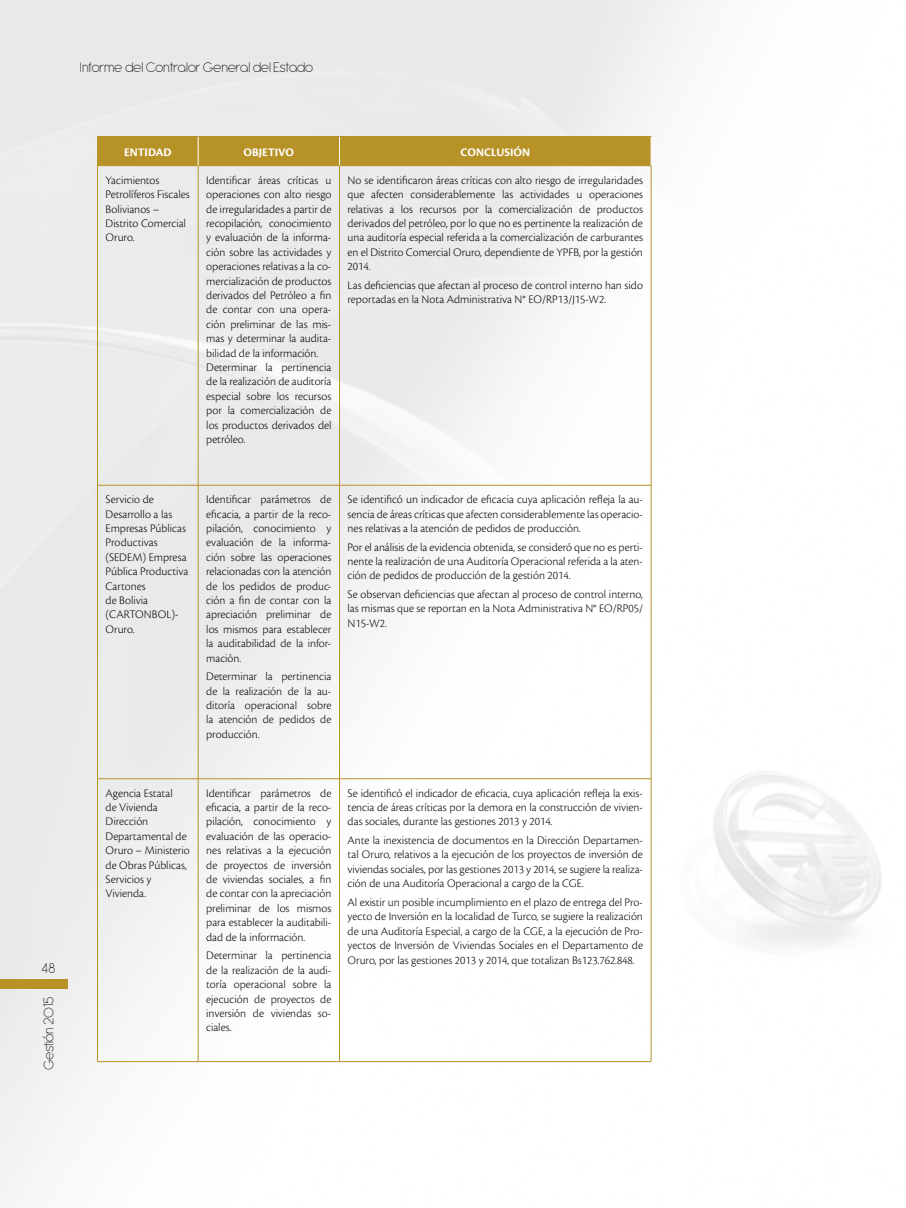
<style>
.page{position:relative;width:906px;height:1208px;background:#fff}
.page>*{position:absolute;margin:0;border:0;box-sizing:border-box;transform-origin:0 0}
.t1{font:200 15px "Antipasto";letter-spacing:-.02em;color:#000}
.t2{font:200 15px "Antipasto";letter-spacing:-.04em;color:#000}
.t3{font:300 12px/14.4px "Cronos Pro";color:#000;text-align:justify}
.t4{font:700 12px "Cronos Pro";color:#fff}
</style>
<div class="page">
<div style="left:0;top:0;width:906px;height:1208px;background:linear-gradient(to right,#ececeb,#fff)"></div>
<div style="left:0;top:978px;width:68px;height:10px;background:#b79227"></div>
<div style="left:97px;top:136px;width:554px;height:30px;background:#b79227"></div>
<hr style="left:97px;top:166px;width:1px;height:319px;background:#b79227">
<hr style="left:198px;top:166px;width:1px;height:319px;background:#b79227">
<hr style="left:339px;top:166px;width:1px;height:319px;background:#b79227">
<hr style="left:651px;top:166px;width:1px;height:319px;background:#b79227">
<hr style="left:97px;top:485px;width:101px;height:1px;background:#b79227">
<hr style="left:97px;top:485px;width:1px;height:293px;background:#b79227">
<hr style="left:198px;top:485px;width:141px;height:1px;background:#b79227">
<hr style="left:198px;top:485px;width:1px;height:293px;background:#b79227">
<hr style="left:339px;top:485px;width:312px;height:1px;background:#b79227">
<hr style="left:339px;top:485px;width:1px;height:293px;background:#b79227">
<hr style="left:651px;top:485px;width:1px;height:293px;background:#b79227">
<hr style="left:97px;top:778px;width:101px;height:1px;background:#b79227">
<hr style="left:97px;top:779px;width:1px;height:282px;background:#b79227">
<hr style="left:198px;top:778px;width:141px;height:1px;background:#b79227">
<hr style="left:198px;top:779px;width:1px;height:282px;background:#b79227">
<hr style="left:339px;top:778px;width:312px;height:1px;background:#b79227">
<hr style="left:339px;top:779px;width:1px;height:282px;background:#b79227">
<hr style="left:651px;top:779px;width:1px;height:282px;background:#b79227">
<hr style="left:97px;top:1061px;width:101px;height:1px;background:#b79227">
<hr style="left:198px;top:1061px;width:141px;height:1px;background:#b79227">
<hr style="left:339px;top:1061px;width:312px;height:1px;background:#b79227">
<p class="t1" style="left:80px;top:59px;width:235px">Informe del Contralor General del Estado</p>
<p class="t1" style="left:41px;top:960px;width:15px">48</p>
<p class="t2" style="left:40px;top:1069px;width:75px;rotate:-90deg">Gestión 2015</p>
<p class="t4" style="left:124px;top:145px;width:49px">ENTIDAD</p>
<p class="t4" style="left:243px;top:145px;width:52px">OBJETIVO</p>
<p class="t4" style="left:460px;top:145px;width:71px">CONCLUSIÓN</p>
<p class="t3" style="left:106px;top:173px;width:86px;text-align:left">Yacimientos<br>Petrolíferos Fiscales<br>Bolivianos –<br>Distrito Comercial<br>Oruro.</p>
<p class="t3" style="left:206px;top:173px;width:127px;text-align:left">Identificar áreas críticas u operaciones con alto riesgo de irregularidades a partir de recopilación, conocimiento y evaluación de la informa&shy;ción sobre las actividades y operaciones relativas a la co&shy;mercialización de productos derivados del Petróleo a fin de contar con una opera&shy;ción preliminar de las mis&shy;mas y determinar la audita&shy;bilidad de la información.<br>Determinar la pertinencia de la realización de auditoría especial sobre los recursos por la comercialización de los productos derivados del petróleo.</p>
<p class="t3" style="left:347px;top:173px;width:297px">No se identificaron áreas críticas con alto riesgo de irregularidades que afecten considerablemente las actividades u operaciones relativas a los recursos por la comercialización de productos derivados del petróleo, por lo que no es pertinente la realización de una auditoría especial referida a la comercialización de carburantes en el Distrito Comercial Oruro, dependiente de YPFB, por la gestión 2014.</p>
<p class="t3" style="left:347px;top:278px;width:297px">Las deficiencias que afectan al proceso de control interno han sido reportadas en la Nota Administrativa N° EO/RP13/J15-W2.</p>
<p class="t3" style="left:106px;top:492px;width:84px;text-align:left">Servicio de<br>Desarrollo a las<br>Empresas Públicas<br>Productivas (SEDEM) Empresa<br>Pública Productiva<br>Cartones<br>de Bolivia (CARTONBOL)-<br>Oruro.</p>
<p class="t3" style="left:206px;top:492px;width:127px">Identificar parámetros de eficacia, a partir de la reco&shy;pilación, conocimiento y evaluación de la informa&shy;ción sobre las operaciones relacionadas con la atención de los pedidos de produc&shy;ción a fin de contar con la apreciación preliminar de los mismos para establecer la auditabilidad de la infor&shy;mación.</p>
<p class="t3" style="left:206px;top:669px;width:127px">Determinar la pertinencia de la realización de la au&shy;ditoría operacional sobre la atención de pedidos de producción.</p>
<p class="t3" style="left:347px;top:492px;width:297px">Se identificó un indicador de eficacia cuya aplicación refleja la au&shy;sencia de áreas críticas que afecten considerablemente las operacio&shy;nes relativas a la atención de pedidos de producción.</p>
<p class="t3" style="left:347px;top:539px;width:297px">Por el análisis de la evidencia obtenida, se consideró que no es perti&shy;nente la realización de una Auditoría Operacional referida a la aten&shy;ción de pedidos de producción de la gestión 2014.</p>
<p class="t3" style="left:347px;top:587px;width:297px">Se observan deficiencias que afectan al proceso de control interno, las mismas que se reportan en la Nota Administrativa N° EO/RP05/ N15-W2.</p>
<p class="t3" style="left:106px;top:785px;width:86px;text-align:left">Agencia Estatal<br>de Vivienda<br>Dirección<br>Departamental de<br>Oruro – Ministerio de Obras Públicas,<br>Servicios y<br>Vivienda.</p>
<p class="t3" style="left:206px;top:785px;width:127px">Identificar parámetros de eficacia, a partir de la reco&shy;pilación, conocimiento y evaluación de las operacio&shy;nes relativas a la ejecución de proyectos de inversión de viviendas sociales, a fin de contar con la apreciación preliminar de los mismos para establecer la auditabili&shy;dad de la información.</p>
<p class="t3" style="left:206px;top:948px;width:127px">Determinar la pertinencia de la realización de la audi&shy;toría operacional sobre la ejecución de proyectos de inversión de viviendas so&shy;ciales.</p>
<p class="t3" style="left:347px;top:785px;width:297px">Se identificó el indicador de eficacia, cuya aplicación refleja la exis&shy;tencia de áreas críticas por la demora en la construcción de vivien&shy;das sociales, durante las gestiones 2013 y 2014.</p>
<p class="t3" style="left:347px;top:833px;width:297px">Ante la inexistencia de documentos en la Dirección Departamen&shy;tal Oruro, relativos a la ejecución de los proyectos de inversión de viviendas sociales, por las gestiones 2013 y 2014, se sugiere la realiza&shy;ción de una Auditoría Operacional a cargo de la CGE.</p>
<p class="t3" style="left:347px;top:895px;width:297px">Al existir un posible incumplimiento en el plazo de entrega del Pro&shy;yecto de Inversión en la localidad de Turco, se sugiere la realización de una Auditoría Especial, a cargo de la CGE, a la ejecución de Pro&shy;yectos de Inversión de Viviendas Sociales en el Departamento de Oruro, por las gestiones 2013 y 2014, que totalizan Bs123.762.848.</p>
</div>
